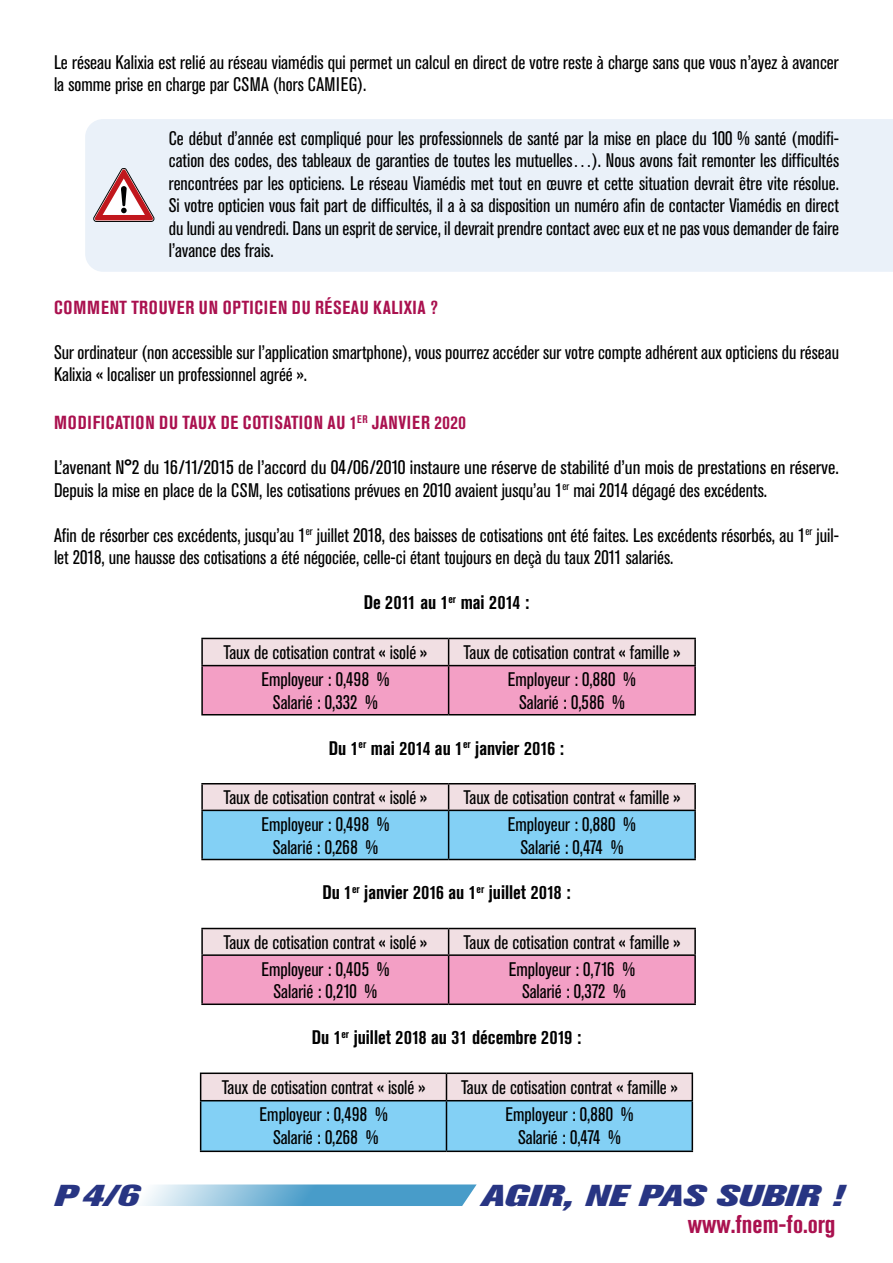
<style>
.page{position:relative;width:893px;height:1263px;background:#fff}
.page>*{position:absolute;margin:0;border:0;box-sizing:border-box;transform-origin:0 0}
.t1{font:italic 800 30px "Akzidenz Grotesk Pro";color:#283583;scale:1.4 1}
.t2{font:700 condensed 25.5px "Akzidenz Grotesk Pro";color:#aa114f}
.t3{font:condensed 19.5px/22.5px "Akzidenz Grotesk Pro";color:#000;text-align:center}
.t4{font:condensed 19.5px/22.5px "Akzidenz Grotesk Pro";color:#000;scale:1.06 1}
.t5{font:700 condensed 19.5px "Akzidenz Grotesk Pro";color:#000}
.t6{font:700 condensed 18.75px "Akzidenz Grotesk Pro";letter-spacing:.04em;color:#aa114f}
</style>
<div class="page">
<svg style="left:142px;top:1184px;width:335px;height:22px;background:#7cb8d8"></svg>
<div style="left:85px;top:119px;width:808px;height:153px;background:#eaf1f9"></div>
<svg style="left:94px;top:168px;width:60px;height:54px"></svg>
<svg style="left:203px;top:639px;width:491px;height:75px;background:#efb3cd"></svg>
<hr style="left:448px;top:666px;width:1px;height:48px;background:#000">
<hr style="left:201px;top:638px;width:248px;height:1px;background:#000">
<hr style="left:201px;top:639px;width:2px;height:26px;background:#000">
<hr style="left:449px;top:638px;width:247px;height:1px;background:#000">
<hr style="left:694px;top:639px;width:2px;height:26px;background:#000">
<hr style="left:201px;top:665px;width:248px;height:1px;background:#000">
<hr style="left:201px;top:666px;width:2px;height:48px;background:#000">
<hr style="left:449px;top:665px;width:247px;height:1px;background:#000">
<hr style="left:694px;top:666px;width:2px;height:48px;background:#000">
<hr style="left:201px;top:714px;width:248px;height:1px;background:#000">
<hr style="left:449px;top:714px;width:247px;height:1px;background:#000">
<hr style="left:201px;top:783px;width:248px;height:1px;background:#000">
<hr style="left:201px;top:784px;width:2px;height:26px;background:#000">
<hr style="left:449px;top:783px;width:247px;height:1px;background:#000">
<svg style="left:202px;top:784px;width:492px;height:75px;background:#a5d0e9"></svg>
<hr style="left:694px;top:784px;width:2px;height:26px;background:#000">
<hr style="left:201px;top:810px;width:248px;height:1px;background:#000">
<hr style="left:201px;top:811px;width:2px;height:48px;background:#000">
<hr style="left:449px;top:810px;width:247px;height:1px;background:#000">
<hr style="left:448px;top:811px;width:1px;height:48px;background:#000">
<hr style="left:694px;top:811px;width:2px;height:48px;background:#000">
<hr style="left:201px;top:859px;width:248px;height:1px;background:#000">
<hr style="left:449px;top:859px;width:247px;height:1px;background:#000">
<hr style="left:201px;top:928px;width:248px;height:1px;background:#000">
<hr style="left:201px;top:929px;width:2px;height:25px;background:#000">
<hr style="left:449px;top:928px;width:247px;height:1px;background:#000">
<svg style="left:202px;top:928px;width:492px;height:75px;background:#edb1cb"></svg>
<hr style="left:694px;top:929px;width:2px;height:25px;background:#000">
<hr style="left:201px;top:954px;width:248px;height:2px;background:#000">
<hr style="left:201px;top:956px;width:2px;height:47px;background:#000">
<hr style="left:449px;top:954px;width:247px;height:2px;background:#000">
<hr style="left:448px;top:956px;width:1px;height:47px;background:#000">
<hr style="left:694px;top:956px;width:2px;height:47px;background:#000">
<hr style="left:201px;top:1003px;width:248px;height:2px;background:#000">
<hr style="left:449px;top:1003px;width:247px;height:2px;background:#000">
<hr style="left:200px;top:1072px;width:246px;height:2px;background:#000">
<hr style="left:446px;top:1072px;width:247px;height:2px;background:#000">
<svg style="left:200px;top:1073px;width:493px;height:77px;background:#a5cfe8"></svg>
<hr style="left:200px;top:1100px;width:246px;height:1px;background:#000">
<hr style="left:200px;top:1101px;width:1px;height:49px;background:#000">
<hr style="left:446px;top:1100px;width:247px;height:1px;background:#000">
<hr style="left:446px;top:1101px;width:1px;height:49px;background:#000">
<hr style="left:692px;top:1101px;width:1px;height:49px;background:#000">
<hr style="left:200px;top:1150px;width:246px;height:2px;background:#000">
<hr style="left:446px;top:1150px;width:247px;height:2px;background:#000">
<p class="t3" style="left:54px;top:50px;width:786px;text-align:left">Le réseau Kalixia est relié au réseau viamédis qui permet un calcul en direct de votre reste à charge sans que vous n’ayez à avancer la somme prise en charge par CSMA (hors CAMIEG).</p>
<p class="t3" style="left:169px;top:126px;width:672px;text-align:justify">Ce début d’année est compliqué pour les professionnels de santé par la mise en place du 100 % santé (modifi&shy;cation des codes, des tableaux de garanties de toutes les mutuelles…). Nous avons fait remonter les difficultés rencontrées par les opticiens. Le réseau Viamédis met tout en œuvre et cette situation devrait être vite résolue.<br>Si votre opticien vous fait part de difficultés, il a à sa disposition un numéro afin de contacter Viamédis en direct du lundi au vendredi. Dans un esprit de service, il devrait prendre contact avec eux et ne pas vous demander de faire l’avance des frais.</p>
<p class="t6" style="left:54px;top:295px;width:385px">COMMENT TROUVER UN OPTICIEN DU RÉSEAU KALIXIA ?</p>
<p class="t3" style="left:54px;top:340px;width:786px;text-align:left">Sur ordinateur (non accessible sur l’application smartphone), vous pourrez accéder sur votre compte adhérent aux opticiens du réseau<br>Kalixia « localiser un professionnel agréé ».</p>
<p class="t6" style="left:54px;top:410px;width:413px">MODIFICATION DU TAUX DE COTISATION AU 1<sup>ER</sup> JANVIER 2020</p>
<p class="t4" style="left:54px;top:456px;width:742px">L’avenant N°2 du 16/11/2015 de l’accord du 04/06/2010 instaure une réserve de stabilité d’un mois de prestations en réserve.<br>Depuis la mise en place de la CSM, les cotisations prévues en 2010 avaient jusqu’au 1<sup>er</sup> mai 2014 dégagé des excédents.</p>
<p class="t3" style="left:54px;top:523px;width:786px;text-align:left">Afin de résorber ces excédents, jusqu’au 1<sup>er</sup> juillet 2018, des baisses de cotisations ont été faites. Les excédents résorbés, au 1<sup>er</sup> juil&shy;let 2018, une hausse des cotisations a été négociée, celle-ci étant toujours en deçà du taux 2011 salariés.</p>
<p class="t5" style="left:364px;top:590px;width:167px">De 2011 au 1<sup>er</sup> mai 2014 :</p>
<p class="t3" style="left:223px;top:640px;width:205px">Taux de cotisation contrat « isolé »</p>
<p class="t3" style="left:463px;top:640px;width:218px">Taux de cotisation contrat « famille »</p>
<p class="t3" style="left:261px;top:668px;width:129px">Employeur : 0,498 %<br>Salarié : 0,332 %</p>
<p class="t3" style="left:508px;top:668px;width:129px">Employeur : 0,880 %<br>Salarié : 0,586 %</p>
<p class="t5" style="left:329px;top:735px;width:237px">Du 1<sup>er</sup> mai 2014 au 1<sup>er</sup> janvier 2016 :</p>
<p class="t3" style="left:223px;top:786px;width:205px">Taux de cotisation contrat « isolé »</p>
<p class="t3" style="left:463px;top:786px;width:218px">Taux de cotisation contrat « famille »</p>
<p class="t3" style="left:261px;top:812px;width:129px">Employeur : 0,498 %<br>Salarié : 0,268 %</p>
<p class="t3" style="left:508px;top:812px;width:129px">Employeur : 0,880 %<br>Salarié : 0,474 %</p>
<p class="t5" style="left:322px;top:880px;width:250px">Du 1<sup>er</sup> janvier 2016 au 1<sup>er</sup> juillet 2018 :</p>
<p class="t3" style="left:223px;top:930px;width:205px">Taux de cotisation contrat « isolé »</p>
<p class="t3" style="left:463px;top:930px;width:218px">Taux de cotisation contrat « famille »</p>
<p class="t3" style="left:261px;top:957px;width:129px">Employeur : 0,405 %<br>Salarié : 0,210 %</p>
<p class="t3" style="left:509px;top:957px;width:128px">Employeur : 0,716 %<br>Salarié : 0,372 %</p>
<p class="t5" style="left:312px;top:1025px;width:271px">Du 1<sup>er</sup> juillet 2018 au 31 décembre 2019 :</p>
<p class="t3" style="left:222px;top:1075px;width:205px">Taux de cotisation contrat « isolé »</p>
<p class="t3" style="left:461px;top:1075px;width:218px">Taux de cotisation contrat « famille »</p>
<p class="t3" style="left:260px;top:1103px;width:129px">Employeur : 0,498 %<br>Salarié : 0,268 %</p>
<p class="t3" style="left:505px;top:1103px;width:129px">Employeur : 0,880 %<br>Salarié : 0,474 %</p>
<h1 class="t1" style="left:54px;top:1176px;width:62px">P4/6</h1>
<h1 class="t1" style="left:481px;top:1176px;width:260px">AGIR, NE PAS SUBIR !</h1>
<h2 class="t2" style="left:688px;top:1208px;width:149px">www.fnem-fo.org</h2>
</div>
